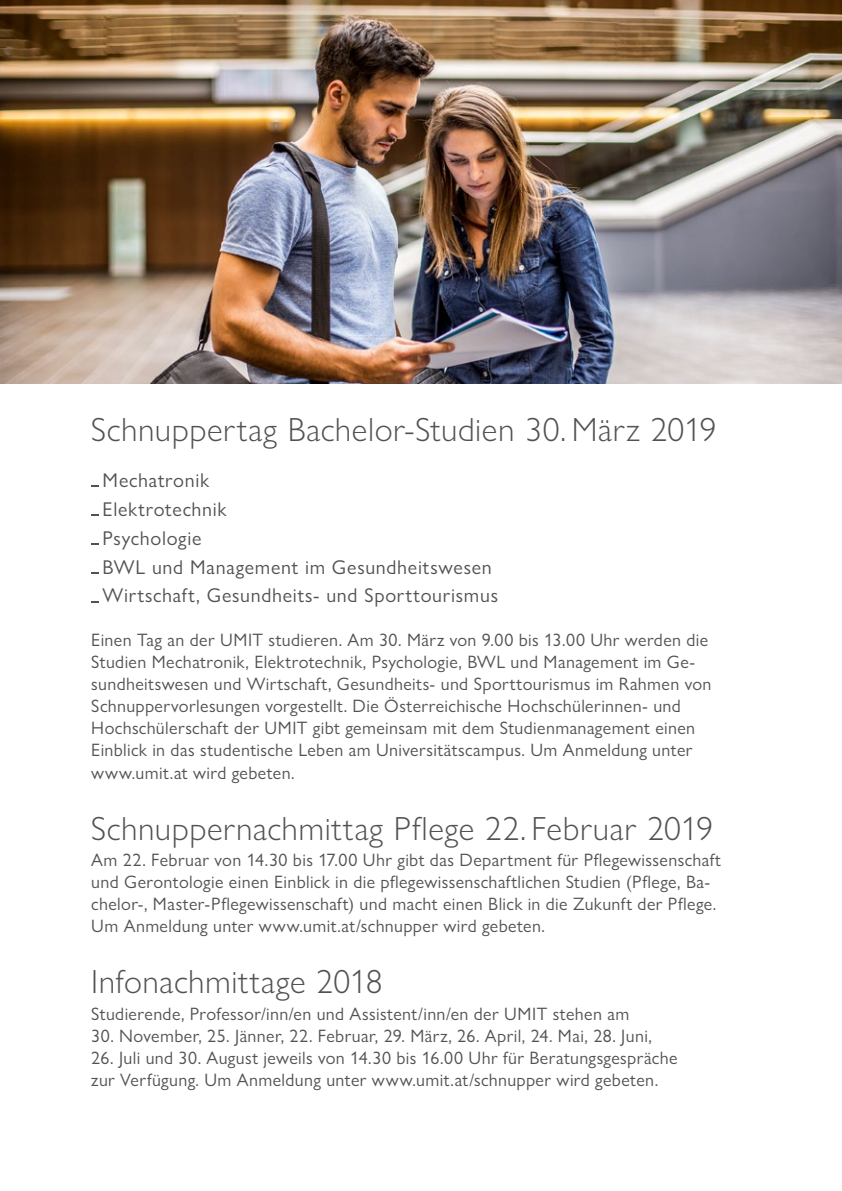
<style>
.page{position:relative;width:842px;height:1191px;background:#fff}
.page>*{position:absolute;margin:0;border:0;box-sizing:border-box;transform-origin:0 0}
.t1{font:300 33.6px "Gill Sans Nova";letter-spacing:.015em;color:#525251}
.t2{font:20px/28.8px "Gill Sans Nova";letter-spacing:.035em;color:#525251}
.t3{font:18px/22px "Gill Sans Nova";letter-spacing:.02em;color:#525251}
</style>
<div class="page">
<svg style="left:91px;top:514px;width:8px;height:2px"></svg>
<svg style="left:91px;top:543px;width:8px;height:2px"></svg>
<img style="left:0;top:0;width:842px;height:384px">
<h1 class="t1" style="left:91px;top:409px;width:626px">Schnuppertag Bachelor-Studien 30. März 2019</h1>
<p class="t2" style="left:103px;top:466px;width:397px">Mechatronik<br>Elektrotechnik<br>Psychologie<br>BWL und Management im Gesundheitswesen<br>Wirtschaft, Gesundheits- und Sporttourismus</p>
<p class="t3" style="left:91px;top:629px;width:622px">Einen Tag an der UMIT studieren. Am 30. März von 9.00 bis 13.00 Uhr werden die Studien Mechatronik, Elektrotechnik, Psychologie, BWL und Management im Ge&shy;sundheitswesen und Wirtschaft, Gesundheits- und Sporttourismus im Rahmen von Schnuppervorlesungen vorgestellt. Die Österreichische Hochschülerinnen- und Hochschülerschaft der UMIT gibt gemeinsam mit dem Studienmanagement einen Einblick in das studentische Leben am Universitätscampus. Um Anmeldung unter www.umit.at wird gebeten.</p>
<h1 class="t1" style="left:91px;top:808px;width:623px">Schnuppernachmittag Pflege 22. Februar 2019</h1>
<p class="t3" style="left:91px;top:849px;width:631px">Am 22. Februar von 14.30 bis 17.00 Uhr gibt das Department für Pflegewissenschaft und Gerontologie einen Einblick in die pflegewissenschaftlichen Studien (Pflege, Ba&shy;chelor-, Master-Pflegewissenschaft) und macht einen Blick in die Zukunft der Pflege.<br>Um Anmeldung unter www.umit.at/schnupper wird gebeten.</p>
<h1 class="t1" style="left:91px;top:961px;width:293px">Infonachmittage 2018</h1>
<p class="t3" style="left:91px;top:1002px;width:539px">Studierende, Professor/inn/en und Assistent/inn/en der UMIT stehen am</p>
<p class="t3" style="left:91px;top:1024px;width:562px">30. November, 25. Jänner, 22. Februar, 29. März, 26. April, 24. Mai, 28. Juni,</p>
<p class="t3" style="left:91px;top:1046px;width:588px">26. Juli und 30. August jeweils von 14.30 bis 16.00 Uhr für Beratungsgespräche zur Verfügung. Um Anmeldung unter www.umit.at/schnupper wird gebeten.</p>
</div>
